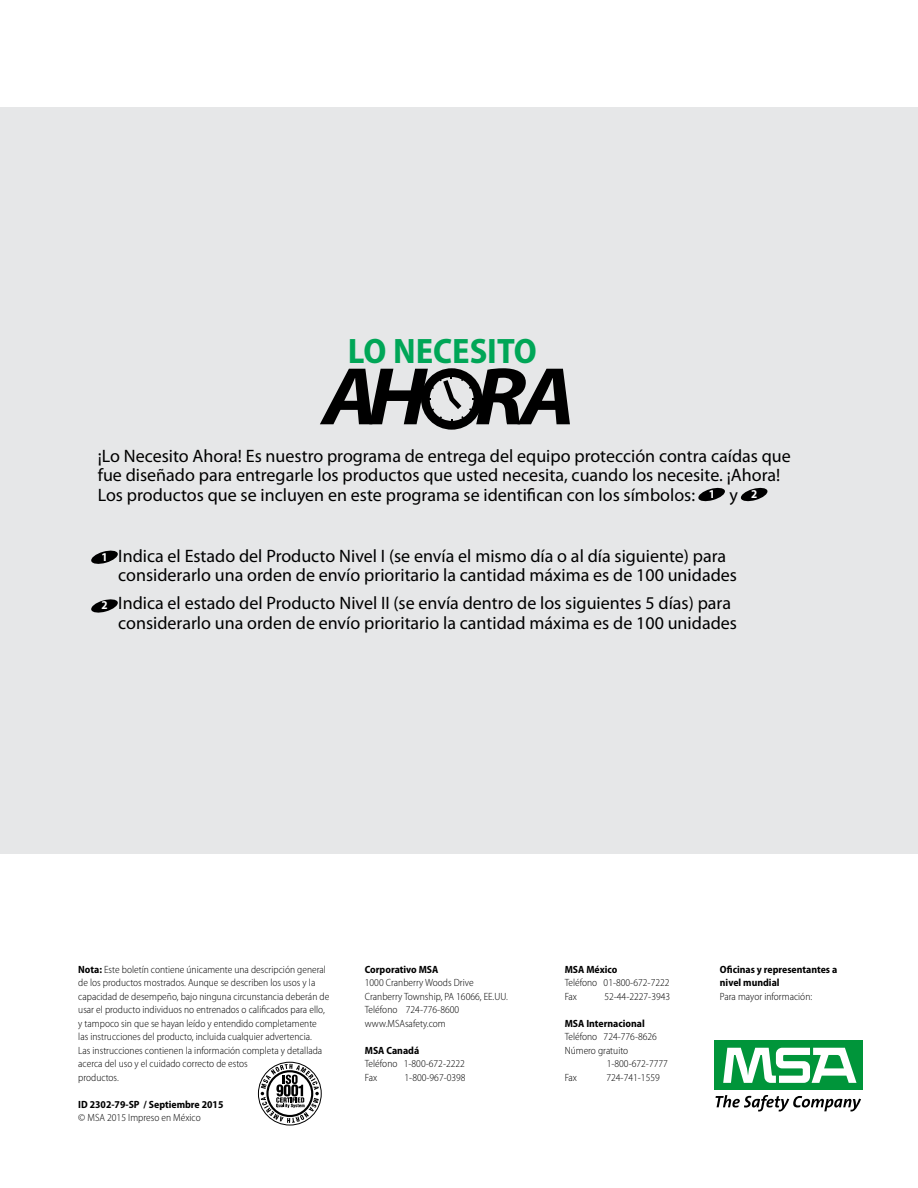
<style>
.page{position:relative;width:918px;height:1188px;background:#fff}
.page>*{position:absolute;margin:0;border:0;box-sizing:border-box;transform-origin:0 0}
.t1{font:700 semi-condensed 35.55px "Myriad Pro";color:#00a657}
.t2{font:18px/19.5px "Myriad Pro";color:#000}
.t3{font:700 semi-condensed 12px "Myriad Pro";color:#fff}
.t4{font:300 semi-condensed 10.5px/13.5px "Myriad Pro";color:#000}
.t5{font:700 semi-condensed 10.5px/13.5px "Myriad Pro";color:#000}
.s1{font-weight:700}
</style>
<div class="page">
<div style="left:258px;top:1062px;width:64px;height:64px;border:1px solid #000;border-radius:50%"></div>
<svg style="left:261px;top:1064px;width:58px;height:59px"></svg>
<svg style="left:716px;top:1095px;width:145px;height:16px"></svg>
<div style="left:714px;top:1040px;width:149px;height:50px;background:#00953a"></div>
<svg style="left:723px;top:1048px;width:134px;height:35px"></svg>
<div style="left:0;top:107px;width:918px;height:747px;background:#e6e7e8"></div>
<svg style="left:320px;top:368px;width:250px;height:62px"></svg>
<svg style="left:698px;top:487px;width:27px;height:15px"></svg>
<svg style="left:740px;top:487px;width:28px;height:15px"></svg>
<svg style="left:91px;top:550px;width:27px;height:14px"></svg>
<svg style="left:91px;top:599px;width:27px;height:14px"></svg>
<h1 class="t1" style="left:348px;top:328px;width:191px">LO NECESITO</h1>
<p class="t2" style="left:98px;top:446px;width:695px">¡Lo Necesito Ahora! Es nuestro programa de entrega del equipo protección contra caídas que fue diseñado para entregarle los productos que usted necesita, cuando los necesite. ¡Ahora!<br>Los productos que se incluyen en este programa se identifican con los símbolos:</p>
<p class="t3" style="left:709px;top:486px;width:8px">1</p>
<p class="t3" style="left:751px;top:486px;width:8px">2</p>
<h2 class="t2" style="left:729px;top:485px;width:10px">y</h2>
<p class="t3" style="left:102px;top:549px;width:8px">1</p>
<p class="t3" style="left:102px;top:597px;width:8px">2</p>
<h2 class="t2" style="left:118px;top:546px;width:620px">Indica el Estado del Producto Nivel I (se envía el mismo día o al día siguiente) para considerarlo una orden de envío prioritario la cantidad máxima es de 100 unidades</h2>
<h2 class="t2" style="left:118px;top:593px;width:620px">Indica el estado del Producto Nivel II (se envía dentro de los siguientes 5 días) para considerarlo una orden de envío prioritario la cantidad máxima es de 100 unidades</h2>
<p class="t4" style="left:78px;top:962px;width:253px"><span class="s1">Nota:</span> Este boletín contiene únicamente una descripción general de los productos mostrados. Aunque se describen los usos y la capacidad de desempeño, bajo ninguna circunstancia deberán de usar el producto individuos no entrenados o calificados para ello, y tampoco sin que se hayan leído y entendido completamente las instrucciones del producto, incluida cualquier advertencia.<br>Las instrucciones contienen la información completa y detallada acerca del uso y el cuidado correcto de estos<br>productos.</p>
<p class="t5" style="left:78px;top:1097px;width:147px">ID 2302-79-SP / Septiembre 2015</p>
<p class="t4" style="left:78px;top:1111px;width:124px">© MSA 2015 Impreso en México</p>
<p class="t5" style="left:365px;top:962px;width:75px">Corporativo MSA</p>
<p class="t4" style="left:365px;top:976px;width:145px">1000 Cranberry Woods Drive<br>Cranberry Township, PA 16066, EE.UU.<br>Teléfono 724-776-8600 www.MSAsafety.com</p>
<p class="t5" style="left:365px;top:1043px;width:56px">MSA Canadá</p>
<p class="t4" style="left:365px;top:1057px;width:102px">Teléfono 1-800-672-2222<br>Fax</p>
<p class="t4" style="left:405px;top:1070px;width:63px">1-800-967-0398</p>
<p class="t5" style="left:565px;top:962px;width:54px">MSA México</p>
<p class="t4" style="left:565px;top:976px;width:106px">Teléfono 01-800-672-7222<br>Fax</p>
<p class="t4" style="left:604px;top:989px;width:67px">52-44-2227-3943</p>
<p class="t5" style="left:565px;top:1016px;width:82px">MSA Internacional</p>
<p class="t4" style="left:565px;top:1030px;width:94px">Teléfono 724-776-8626</p>
<p class="t4" style="left:565px;top:1043px;width:65px">Número gratuito</p>
<p class="t4" style="left:607px;top:1057px;width:63px">1-800-672-7777</p>
<p class="t4" style="left:565px;top:1070px;width:14px">Fax</p>
<p class="t4" style="left:606px;top:1070px;width:55px">724-741-1559</p>
<p class="t5" style="left:720px;top:962px;width:119px">Oficinas y representantes a nivel mundial</p>
<p class="t4" style="left:720px;top:989px;width:94px">Para mayor información:</p>
</div>
